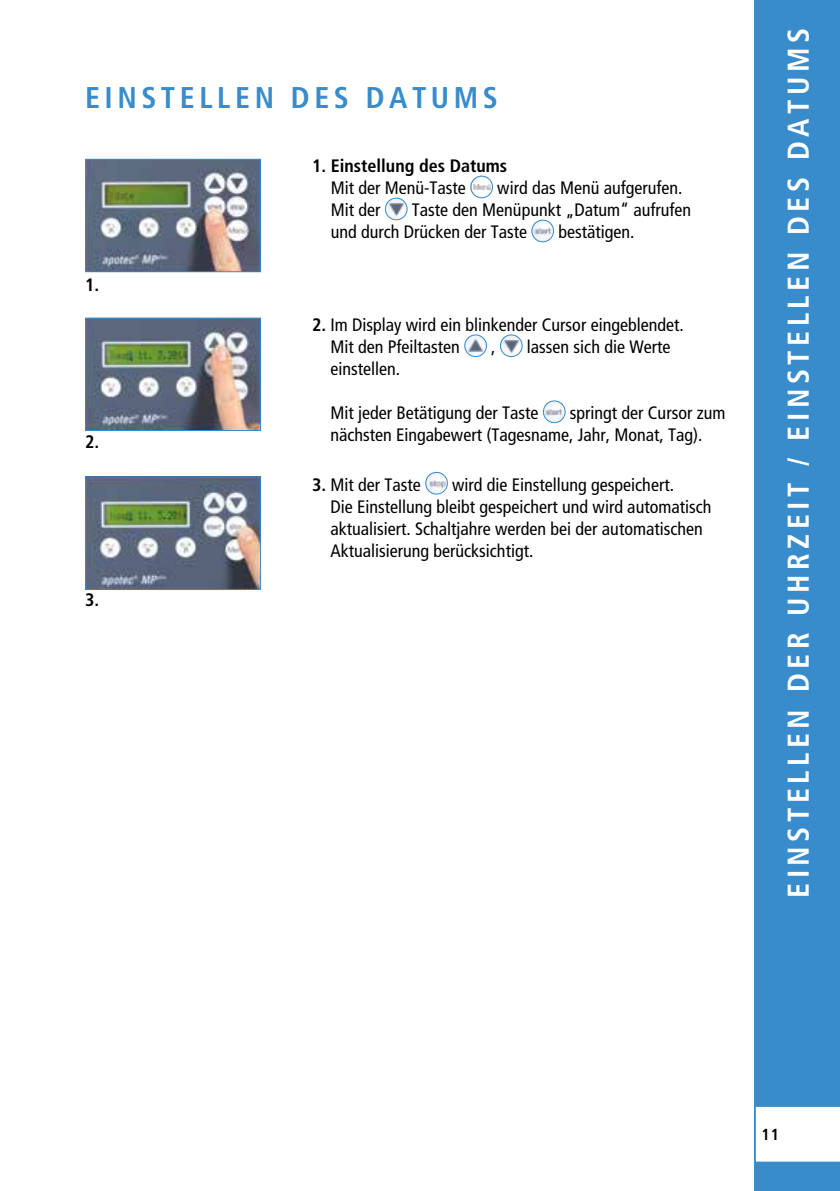
<style>
.page{position:relative;width:840px;height:1191px;background:#fff}
.page>*{position:absolute;margin:0;border:0;box-sizing:border-box;transform-origin:0 0}
.t1{font:700 condensed 30px "Frutiger LT Std";letter-spacing:.15em;color:#fff}
.t2{font:700 condensed 30px "Frutiger LT Std";letter-spacing:.15em;color:#398ccb}
.t3{font:condensed 18px/22px "Frutiger LT Std";color:#000}
.t4{font:700 condensed 18px "Frutiger LT Std";color:#000}
.t5{font:700 condensed 16px "Frutiger LT Std";color:#000}
.s1{font-weight:700}
</style>
<div class="page">
<div style="left:754px;top:0;width:85px;height:1191px;background:#398ccb"></div>
<div style="left:755px;top:1106px;width:84px;height:56px;background:#fff"></div>
<img style="left:470px;top:176px;width:22px;height:22px;border-radius:11px">
<div style="left:470px;top:176px;width:22px;height:22px;border:1px solid #398ccb;border-radius:50%"></div>
<img style="left:385px;top:198px;width:22px;height:22px;border-radius:11px">
<div style="left:384px;top:198px;width:23px;height:22px;border:1px solid #398ccb;border-radius:50%"></div>
<img style="left:531px;top:220px;width:22px;height:22px;border-radius:11px">
<div style="left:531px;top:220px;width:22px;height:22px;border:1px solid #398ccb;border-radius:50%"></div>
<img style="left:87px;top:161px;width:172px;height:109px">
<div style="left:85px;top:159px;width:176px;height:113px;border:1px solid #398ccb"></div>
<img style="left:87px;top:319px;width:172px;height:110px">
<div style="left:85px;top:317px;width:176px;height:114px;border:1px solid #398ccb"></div>
<img style="left:87px;top:478px;width:172px;height:110px">
<div style="left:85px;top:476px;width:176px;height:114px;border:1px solid #398ccb"></div>
<img style="left:464px;top:335px;width:22px;height:21px;border-radius:11px">
<div style="left:464px;top:334px;width:22px;height:23px;border:1px solid #398ccb;border-radius:50%"></div>
<img style="left:500px;top:335px;width:22px;height:21px;border-radius:11px">
<div style="left:499px;top:334px;width:23px;height:23px;border:1px solid #398ccb;border-radius:50%"></div>
<img style="left:543px;top:401px;width:22px;height:21px;border-radius:11px">
<div style="left:542px;top:400px;width:23px;height:23px;border:1px solid #398ccb;border-radius:50%"></div>
<img style="left:425px;top:472px;width:22px;height:22px;border-radius:11px">
<div style="left:425px;top:472px;width:22px;height:22px;border:1px solid #398ccb;border-radius:50%"></div>
<h1 class="t2" style="left:85px;top:79px;width:414px">EINSTELLEN DES DATUMS</h1>
<p class="t4" style="left:85px;top:274px;width:16px">1.</p>
<p class="t4" style="left:85px;top:431px;width:16px">2.</p>
<p class="t4" style="left:85px;top:589px;width:16px">3.</p>
<p class="t4" style="left:312px;top:155px;width:196px">1. Einstellung des Datums</p>
<p class="t3" style="left:331px;top:177px;width:136px">Mit der Menü-Taste</p>
<p class="t3" style="left:497px;top:177px;width:186px">wird das Menü aufgerufen.</p>
<p class="t3" style="left:331px;top:199px;width:51px">Mit der</p>
<p class="t3" style="left:331px;top:199px;width:361px;text-indent:81px">Taste den Menüpunkt „Datum“ aufrufen und durch Drücken der Taste</p>
<p class="t3" style="left:558px;top:221px;width:77px">bestätigen.</p>
<p class="t3" style="left:330px;top:314px;width:354px;text-indent:-18px"><span class="s1">2.</span> Im Display wird ein blinkender Cursor eingeblendet.<br>Mit den Pfeiltasten</p>
<p class="t3" style="left:491px;top:336px;width:6px">,</p>
<p class="t3" style="left:526px;top:336px;width:145px">lassen sich die Werte</p>
<p class="t3" style="left:330px;top:358px;width:71px">einstellen.</p>
<p class="t3" style="left:330px;top:402px;width:209px">Mit jeder Betätigung der Taste</p>
<p class="t3" style="left:330px;top:402px;width:396px;text-indent:239px">springt der Cursor zum nächsten Eingabewert (Tagesname, Jahr, Monat, Tag).</p>
<p class="t3" style="left:312px;top:473px;width:110px"><span class="s1">3.</span> Mit der Taste</p>
<p class="t3" style="left:330px;top:473px;width:382px;text-indent:122px">wird die Einstellung gespeichert.<br>Die Einstellung bleibt gespeichert und wird automatisch aktualisiert. Schaltjahre werden bei der automatischen Aktualisierung berücksichtigt.</p>
<h1 class="t1" style="left:780px;top:898px;width:871px;rotate:-90deg">EINSTELLEN DER UHRZEIT / EINSTELLEN DES DATUMS</h1>
<p class="t5" style="left:761px;top:1125px;width:19px">11</p>
</div>
